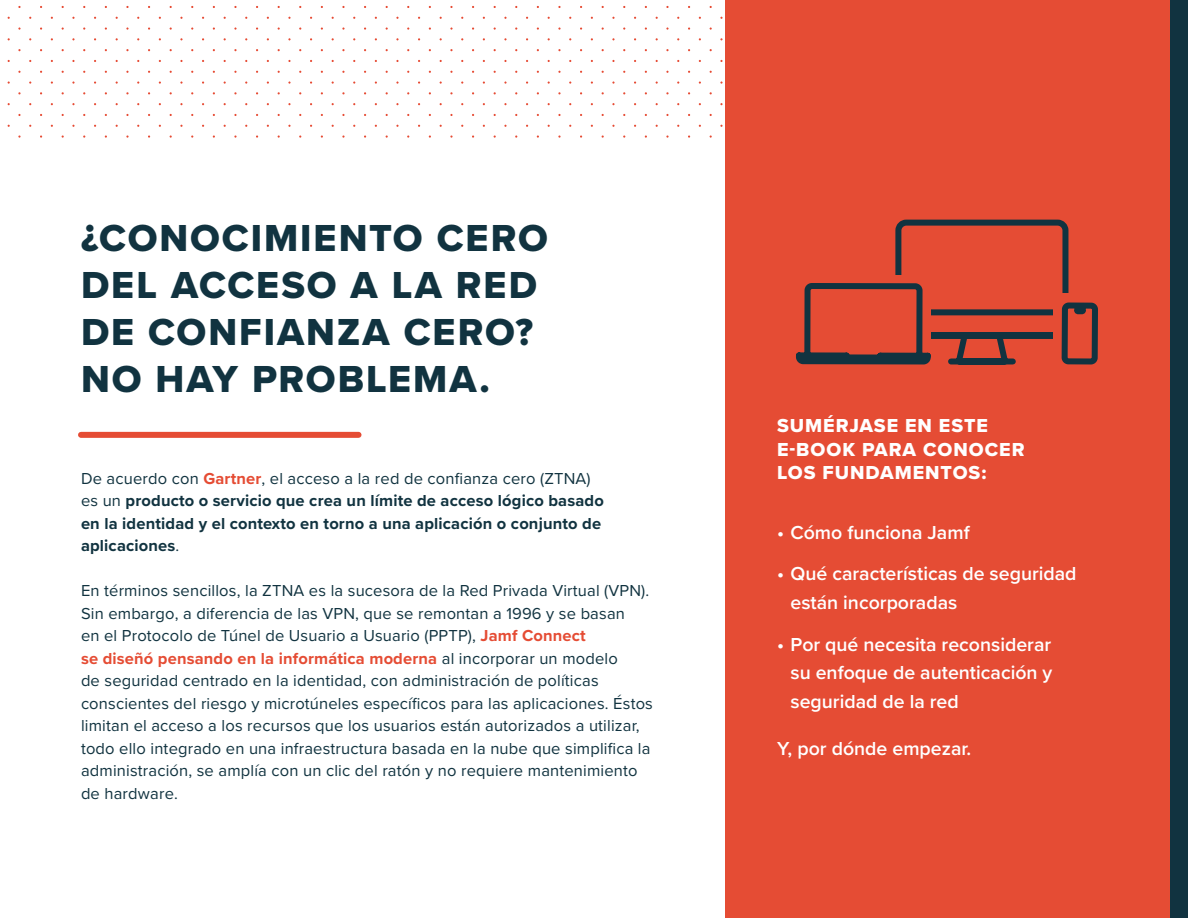
<style>
.page{position:relative;width:1188px;height:918px;background:#fff}
.page>*{position:absolute;margin:0;border:0;box-sizing:border-box;transform-origin:0 0}
.t1{font:39px/46.8px "Proxima Nova Extrabld";letter-spacing:.05em;color:#113340}
.t2{font:600 19.5px/28.5px "Proxima Nova";color:#fff}
.t3{font:19.5px/23.4px "Proxima Nova Extrabld";letter-spacing:.05em;color:#fff}
.t4{font:16.5px/22.5px "Proxima Nova";letter-spacing:.01em;color:#113340}
.t5{font:700 16.5px/22.5px "Proxima Nova";letter-spacing:.01em;color:#113340}
.s1{font-weight:400}
.s2{color:#e54c34}
.s3{font-weight:700;color:#e54c34}
</style>
<div class="page">
<div style="left:726px;top:0;width:462px;height:918px;background:#e54c34"></div>
<div style="left:1171px;top:0;width:17px;height:918px;background:#113340"></div>
<div style="left:81px;top:432px;width:278px;height:6px;background:#e54c34"></div>
<svg style="left:796px;top:219px;width:302px;height:146px"></svg>
<h1 class="t1" style="left:81px;top:214px;width:469px">¿CONOCIMIENTO CERO<br>DEL ACCESO A LA RED<br>DE CONFIANZA CERO?<br>NO HAY PROBLEMA.</h1>
<p class="t5" style="left:81px;top:466px;width:524px"><span class="s1">De acuerdo con</span> <span class="s2">Gartner</span><span class="s1">, el acceso a la red de confianza cero (ZTNA) es un</span> producto o servicio que crea un límite de acceso lógico basado en la identidad y el contexto en torno a una aplicación o conjunto de aplicaciones<span class="s1">.</span></p>
<p class="t4" style="left:81px;top:579px;width:573px">En términos sencillos, la ZTNA es la sucesora de la Red Privada Virtual (VPN).<br>Sin embargo, a diferencia de las VPN, que se remontan a 1996 y se basan<br>en el Protocolo de Túnel de Usuario a Usuario (PPTP), <span class="s3">Jamf Connect<br>se diseñó pensando en la informática moderna</span> al incorporar un modelo<br>de seguridad centrado en la identidad, con administración de políticas conscientes del riesgo y microtúneles específicos para las aplicaciones. Éstos limitan el acceso a los recursos que los usuarios están autorizados a utilizar, todo ello integrado en una infraestructura basada en la nube que simplifica la administración, se amplía con un clic del ratón y no requiere mantenimiento de hardware.</p>
<p class="t3" style="left:777px;top:414px;width:249px">SUMÉRJASE EN ESTE<br>E-BOOK PARA CONOCER<br>LOS FUNDAMENTOS:</p>
<p class="t2" style="left:777px;top:518px;width:194px">• Cómo funciona Jamf</p>
<p class="t2" style="left:790px;top:559px;width:288px;text-indent:-13px">• Qué características de seguridad están incorporadas</p>
<p class="t2" style="left:790px;top:630px;width:263px;text-align:justify;text-indent:-13px">• Por qué necesita reconsiderar su enfoque de autenticación y seguridad de la red</p>
<p class="t2" style="left:777px;top:733px;width:196px">Y, por dónde empezar.</p>
</div>
